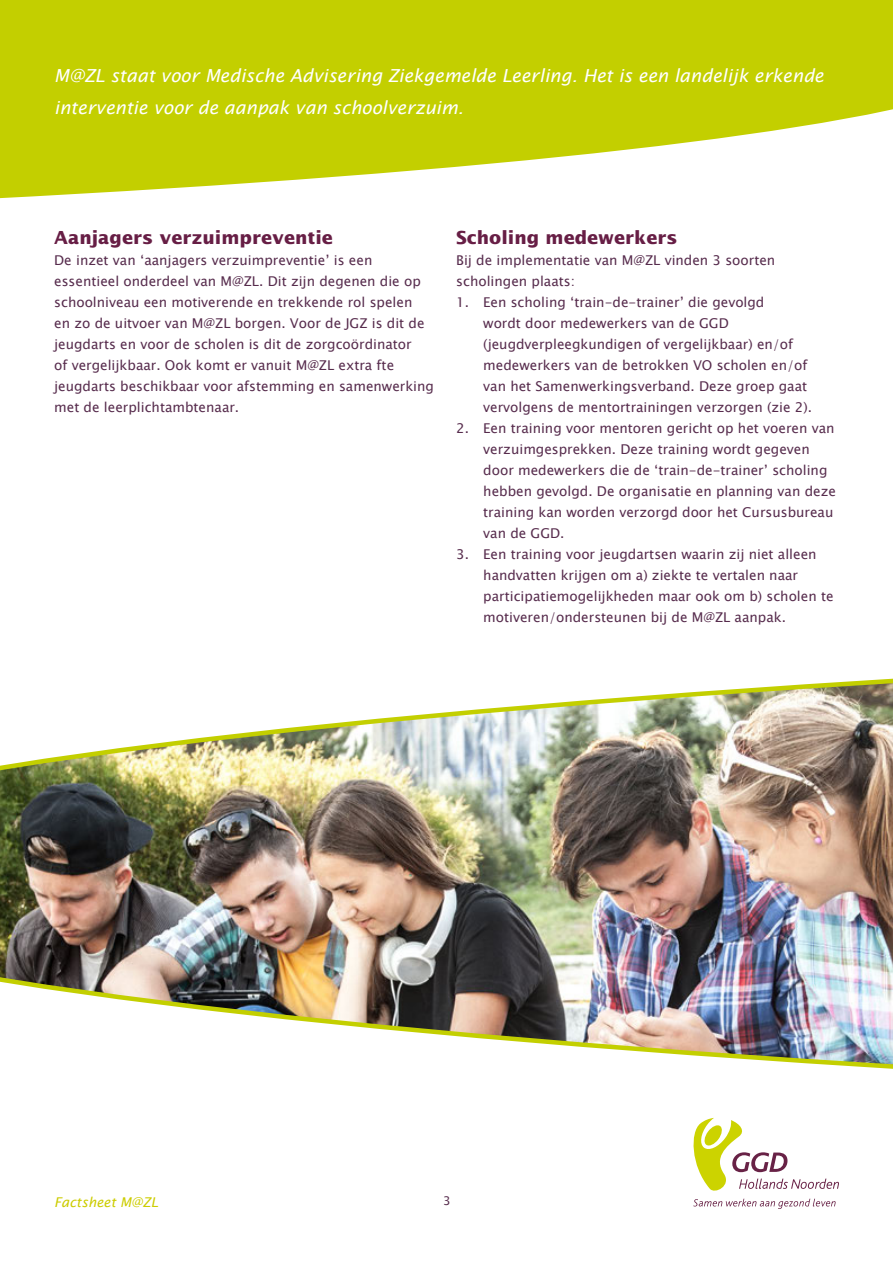
<style>
.page{position:relative;width:893px;height:1263px;background:#fff}
.page>*{position:absolute;margin:0;border:0;box-sizing:border-box;transform-origin:0 0}
.t1{font:italic 18px/31.5px "Lucida Sans";color:#fff}
.t2{font:700 18px "Lucida Sans";color:#671e45}
.t3{font:13.5px/21px "Lucida Sans Unicode";color:#572c4d}
.t4{font:italic 13.5px "Lucida Sans";color:#cc0}
.t5{font:12px "Lucida Sans Unicode";color:#572c4d}
</style>
<div class="page">
<svg style="left:693px;top:1124px;width:146px;height:85px"></svg>
<svg style="left:0;top:0;width:893px;height:199px;fill:#c3cf00"></svg>
<img style="left:0;top:678px;width:893px;height:446px">
<h1 class="t1" style="left:54px;top:60px;width:771px">M@ZL staat voor Medische Advisering Ziekgemelde Leerling. Het is een landelijk erkende interventie voor de aanpak van schoolverzuim.</h1>
<h1 class="t2" style="left:54px;top:227px;width:280px">Aanjagers verzuimpreventie</h1>
<p class="t3" style="left:54px;top:250px;width:381px">De inzet van ‘aanjagers verzuimpreventie’ is een essentieel onderdeel van M@ZL. Dit zijn degenen die op schoolniveau een motiverende en trekkende rol spelen<br>en zo de uitvoer van M@ZL borgen. Voor de JGZ is dit de jeugdarts en voor de scholen is dit de zorgcoördinator<br>of vergelijkbaar. Ook komt er vanuit M@ZL extra fte jeugdarts beschikbaar voor afstemming en samenwerking met de leerplichtambtenaar.</p>
<h1 class="t2" style="left:456px;top:228px;width:223px">Scholing medewerkers</h1>
<p class="t3" style="left:456px;top:250px;width:321px">Bij de implementatie van M@ZL vinden 3 soorten scholingen plaats:</p>
<p class="t3" style="left:483px;top:292px;width:330px;text-indent:-27px">1. Een scholing ‘train-de-trainer’ die gevolgd<br>wordt door medewerkers van de GGD (jeugdverpleegkundigen of vergelijkbaar) en/of medewerkers van de betrokken VO scholen en/of van het Samenwerkingsverband. Deze groep gaat vervolgens de mentortrainingen verzorgen (zie 2).</p>
<p class="t3" style="left:483px;top:418px;width:354px;text-indent:-27px">2. Een training voor mentoren gericht op het voeren van verzuimgesprekken. Deze training wordt gegeven door medewerkers die de ‘train-de-trainer’ scholing hebben gevolgd. De organisatie en planning van deze training kan worden verzorgd door het Cursusbureau van de GGD.</p>
<p class="t3" style="left:483px;top:544px;width:352px;text-indent:-27px">3. Een training voor jeugdartsen waarin zij niet alleen handvatten krijgen om a) ziekte te vertalen naar participatiemogelijkheden maar ook om b) scholen te motiveren/ondersteunen bij de M@ZL aanpak.</p>
<p class="t4" style="left:54px;top:1194px;width:106px">Factsheet M@ZL</p>
<p class="t5" style="left:443px;top:1191px;width:9px">3</p>
</div>
